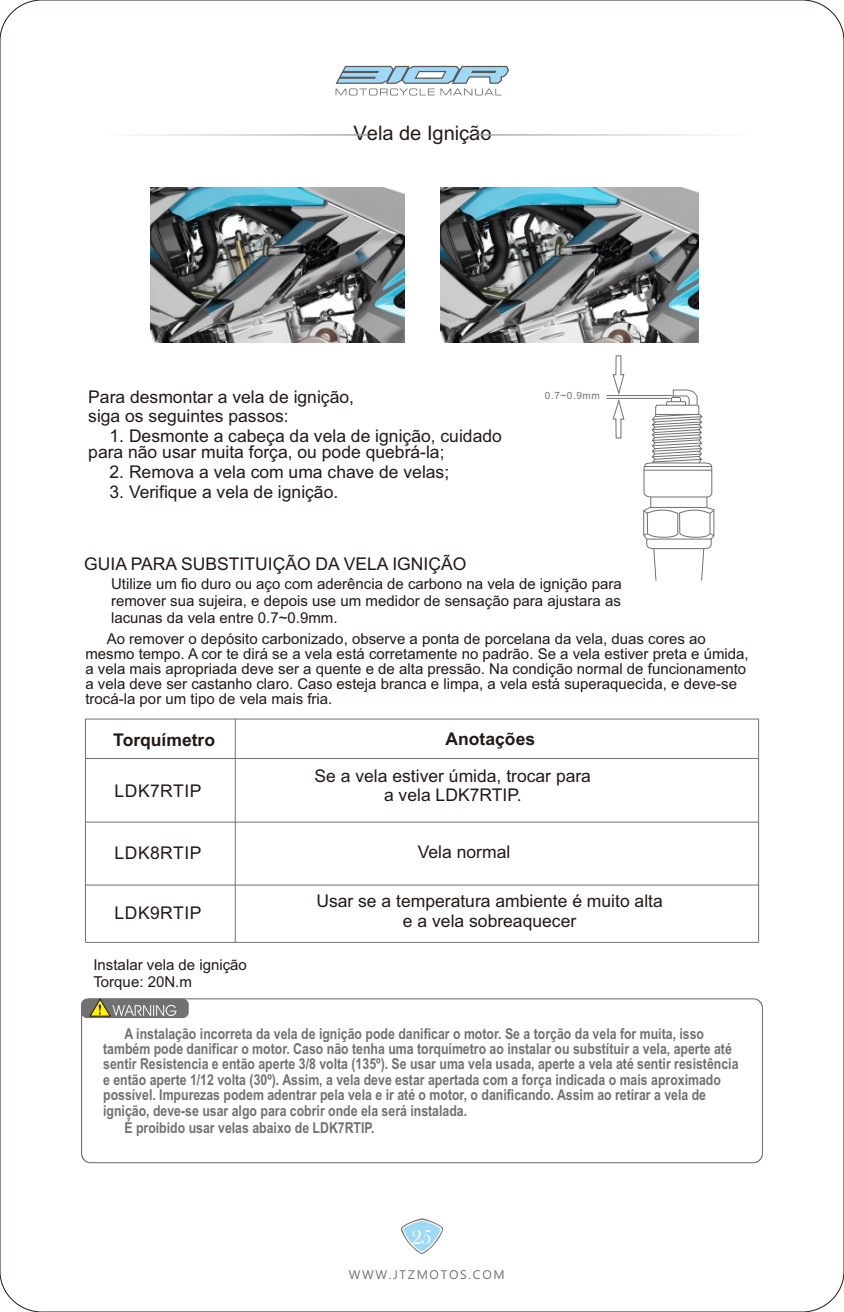
<style>
.page{position:relative;width:844px;height:1312px;background:#fff}
.page>*{position:absolute;margin:0;border:0;box-sizing:border-box;transform-origin:0 0}
.t1{font:20.75px "Bask Old Face";color:#fff}
.t2{font:20px "Arial Unicode MS";color:#231916}
.t3{font:17.5px/19.5px "Arial";color:#231916;text-align:center}
.t4{font:17.5px "Arial";letter-spacing:.035em;color:#231916}
.t5{font:700 17.5px "Arial";color:#231916}
.t6{font:700 15px/15.5px "Arial Narrow";color:#717171}
.t7{font:15px/15px "Arial";color:#231916}
.t8{font:12.5px "Yu Gothic UI";letter-spacing:.135em;color:#717171}
.t9{font:10px "Arial";color:#717171}
</style>
<div class="page">
<img style="left:150px;top:187px;width:254px;height:155px">
<img style="left:440px;top:187px;width:258px;height:155px">
<hr style="left:85px;top:718px;width:1px;height:223px;background:#717171">
<hr style="left:235px;top:718px;width:1px;height:223px;background:#717171">
<hr style="left:758px;top:718px;width:1px;height:224px;background:#717171">
<hr style="left:85px;top:718px;width:673px;height:1px;background:#717171">
<hr style="left:85px;top:758px;width:673px;height:1px;background:#717171">
<hr style="left:85px;top:821px;width:673px;height:1px;background:#717171">
<hr style="left:85px;top:884px;width:673px;height:1px;background:#717171">
<svg style="left:139px;top:134px;width:575px;height:2px"></svg>
<svg style="left:401px;top:1218px;width:42px;height:35px"></svg>
<svg style="left:335px;top:66px;width:174px;height:29px"></svg>
<hr style="left:85px;top:941px;width:673px;height:1px;background:#717171">
<svg style="left:642px;top:389px;width:72px;height:192px"></svg>
<hr style="left:606px;top:395px;width:65px;height:1px;background:#717171">
<hr style="left:606px;top:398px;width:64px;height:1px;background:#717171">
<svg style="left:612px;top:355px;width:12px;height:83px"></svg>
<svg style="left:81px;top:998px;width:681px;height:164px"></svg>
<svg style="left:89px;top:998px;width:87px;height:18px;background:#8d8b78"></svg>
<h2 class="t2" style="left:353px;top:125px;width:139px">Vela de Ignição</h2>
<p class="t3" style="left:88px;top:388px;width:267px;text-align:left">Para desmontar a vela de ignição, siga os seguintes passos:</p>
<p class="t3" style="left:88px;top:429px;width:415px;line-height:16.5px;text-align:left;text-indent:21px">1. Desmonte a cabeça da vela de ignição, cuidado para não usar muita força, ou pode quebrá-la;</p>
<p class="t3" style="left:109px;top:463px;width:341px">2. Remova a vela com uma chave de velas;</p>
<p class="t3" style="left:109px;top:483px;width:230px">3. Verifique a vela de ignição.</p>
<p class="t3" style="left:84px;top:555px;width:383px">GUIA PARA SUBSTITUIÇÃO DA VELA IGNIÇÃO</p>
<p class="t9" style="left:544px;top:391px;width:56px">0.7~0.9mm</p>
<p class="t7" style="left:111px;top:577px;width:512px;line-height:16.8px;text-align:justify">Utilize um fio duro ou aço com aderência de carbono na vela de ignição para remover sua sujeira, e depois use um medidor de sensação para ajustara as lacunas da vela entre 0.7~0.9mm.</p>
<p class="t7" style="left:85px;top:632px;width:664px;text-indent:21px">Ao remover o depósito carbonizado, observe a ponta de porcelana da vela, duas cores ao mesmo tempo. A cor te dirá se a vela está corretamente no padrão. Se a vela estiver preta e úmida, a vela mais apropriada deve ser a quente e de alta pressão. Na condição normal de funcionamento a vela deve ser castanho claro. Caso esteja branca e limpa, a vela está superaquecida, e deve-se trocá-la por um tipo de vela mais fria.</p>
<p class="t5" style="left:113px;top:733px;width:103px">Torquímetro</p>
<p class="t4" style="left:114px;top:784px;width:89px">LDK7RTIP</p>
<p class="t4" style="left:114px;top:846px;width:89px">LDK8RTIP</p>
<p class="t4" style="left:114px;top:905px;width:89px">LDK9RTIP</p>
<p class="t7" style="left:93px;top:957px;width:155px;line-height:16.8px">Instalar vela de ignição<br>Torque: 20N.m</p>
<p class="t5" style="left:445px;top:731px;width:91px">Anotações</p>
<p class="t3" style="left:314px;top:767px;width:278px">Se a vela estiver úmida, trocar para a vela LDK7RTIP.</p>
<p class="t3" style="left:418px;top:843px;width:94px">Vela normal</p>
<p class="t3" style="left:316px;top:892px;width:348px">Usar se a temperatura ambiente é muito alta e a vela sobreaquecer</p>
<p class="t6" style="left:103px;top:1026px;width:636px;text-indent:21px">A instalação incorreta da vela de ignição pode danificar o motor. Se a torção da vela for muita, isso também pode danificar o motor. Caso não tenha uma torquímetro ao instalar ou substítuir a vela, aperte até sentir Resistencia e então aperte 3/8 volta (135º). Se usar uma vela usada, aperte a vela até sentir resistência e então aperte 1/12 volta (30º). Assim, a vela deve estar apertada com a força indicada o mais aproximado possível. Impurezas podem adentrar pela vela e ir até o motor, o danificando. Assim ao retirar a vela de ignição, deve-se usar algo para cobrir onde ela será instalada.</p>
<p class="t6" style="left:124px;top:1120px;width:251px">É proibido usar velas abaixo de LDK7RTIP.</p>
<h1 class="t1" style="left:411px;top:1228px;width:22px">25</h1>
<p class="t8" style="left:348px;top:1269px;width:157px">WWW.JTZMOTOS.COM</p>
</div>
